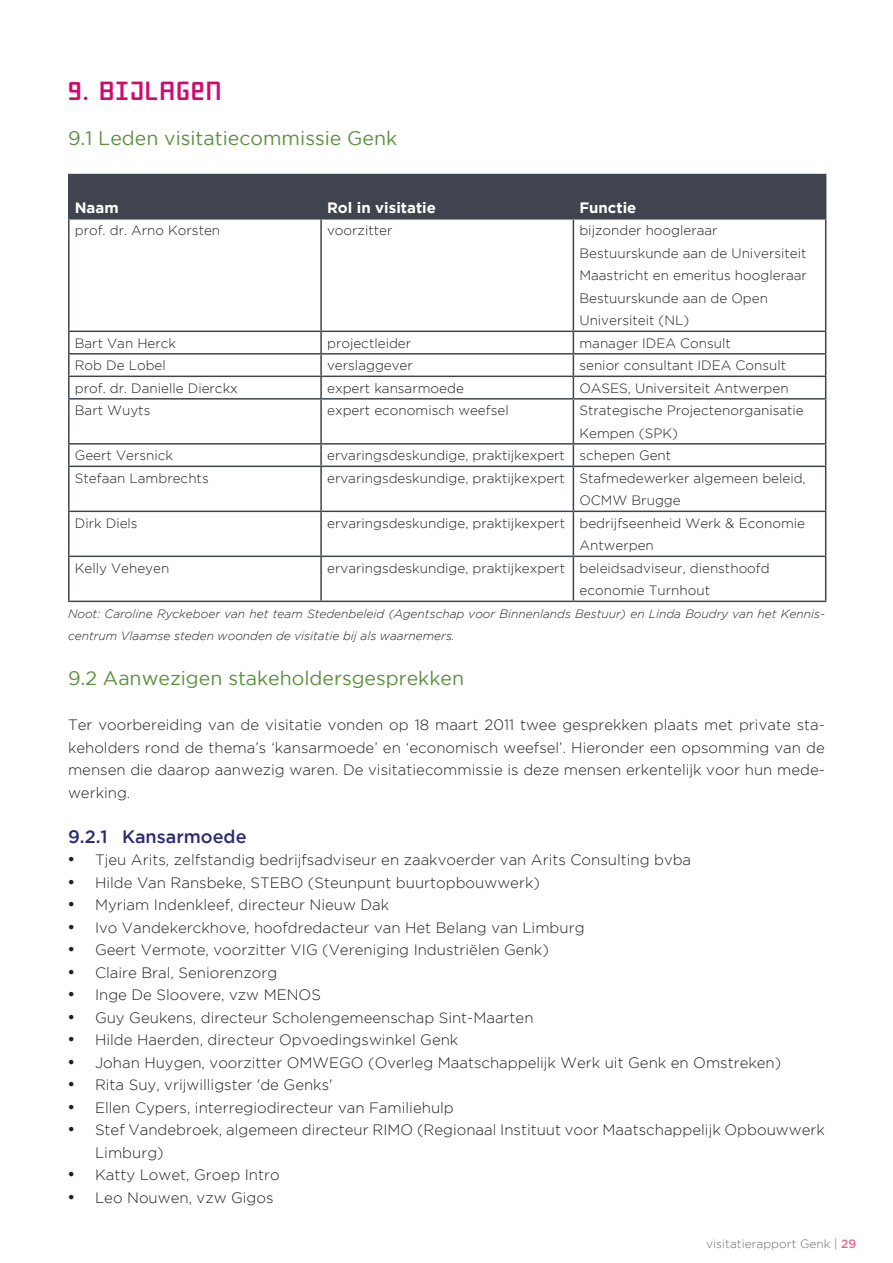
<style>
.page{position:relative;width:893px;height:1263px;background:#fff}
.page>*{position:absolute;margin:0;border:0;box-sizing:border-box;transform-origin:0 0}
.t1{font:24px "Crixus";letter-spacing:.01em;color:#cf0b6e}
.t2{font:19.5px "Gotham";color:#5c913f}
.t3{font:500 18px "Gotham";color:#2c2b72}
.t4{font:300 15px/22.5px "Gotham";color:#231f20;text-align:justify}
.t5{font:700 15px "Gotham";color:#fff}
.t6{font:300 13.5px/22.5px "Gotham";color:#231f20}
.t7{font:italic 300 12px/22.5px "Gotham";color:#231f20}
.t8{font:300 12px "Gotham";color:#6c6d70}
.s1{font-family:"Times New Roman";font-weight:400;font-size:18px}
.s2{font-weight:500;color:#dc6a8f}
</style>
<div class="page">
<div style="left:70px;top:175px;width:755px;height:43px;background:#40444e"></div>
<hr style="left:68px;top:174px;width:253px;height:1px;background:#40444e">
<hr style="left:68px;top:175px;width:2px;height:43px;background:#40444e">
<hr style="left:321px;top:174px;width:252px;height:1px;background:#40444e">
<hr style="left:320px;top:175px;width:2px;height:43px;background:#40444e">
<hr style="left:573px;top:174px;width:253px;height:1px;background:#40444e">
<hr style="left:573px;top:175px;width:1px;height:43px;background:#40444e">
<hr style="left:825px;top:175px;width:1px;height:43px;background:#40444e">
<hr style="left:68px;top:218px;width:253px;height:2px;background:#40444e">
<hr style="left:68px;top:220px;width:2px;height:111px;background:#40444e">
<hr style="left:321px;top:218px;width:252px;height:2px;background:#40444e">
<hr style="left:320px;top:220px;width:2px;height:111px;background:#40444e">
<hr style="left:573px;top:218px;width:253px;height:2px;background:#40444e">
<hr style="left:573px;top:220px;width:1px;height:111px;background:#40444e">
<hr style="left:825px;top:220px;width:1px;height:111px;background:#40444e">
<hr style="left:68px;top:331px;width:253px;height:1px;background:#40444e">
<hr style="left:68px;top:332px;width:2px;height:21px;background:#40444e">
<hr style="left:321px;top:331px;width:252px;height:1px;background:#40444e">
<hr style="left:320px;top:332px;width:2px;height:21px;background:#40444e">
<hr style="left:573px;top:331px;width:253px;height:1px;background:#40444e">
<hr style="left:68px;top:353px;width:253px;height:2px;background:#40444e">
<hr style="left:68px;top:355px;width:2px;height:21px;background:#40444e">
<hr style="left:321px;top:353px;width:252px;height:2px;background:#40444e">
<hr style="left:320px;top:355px;width:2px;height:21px;background:#40444e">
<hr style="left:573px;top:353px;width:253px;height:2px;background:#40444e">
<hr style="left:68px;top:376px;width:253px;height:1px;background:#40444e">
<hr style="left:68px;top:377px;width:2px;height:21px;background:#40444e">
<hr style="left:321px;top:376px;width:252px;height:1px;background:#40444e">
<hr style="left:320px;top:377px;width:2px;height:21px;background:#40444e">
<hr style="left:573px;top:376px;width:253px;height:1px;background:#40444e">
<svg style="left:573px;top:332px;width:1px;height:66px"></svg>
<svg style="left:825px;top:332px;width:1px;height:66px"></svg>
<hr style="left:68px;top:398px;width:253px;height:2px;background:#40444e">
<hr style="left:68px;top:400px;width:2px;height:43px;background:#40444e">
<hr style="left:321px;top:398px;width:252px;height:2px;background:#40444e">
<hr style="left:320px;top:400px;width:2px;height:43px;background:#40444e">
<hr style="left:573px;top:398px;width:253px;height:2px;background:#40444e">
<hr style="left:573px;top:400px;width:1px;height:43px;background:#40444e">
<hr style="left:825px;top:400px;width:1px;height:43px;background:#40444e">
<hr style="left:68px;top:443px;width:253px;height:2px;background:#40444e">
<hr style="left:68px;top:445px;width:2px;height:21px;background:#40444e">
<hr style="left:321px;top:443px;width:252px;height:2px;background:#40444e">
<hr style="left:320px;top:445px;width:2px;height:21px;background:#40444e">
<hr style="left:573px;top:443px;width:253px;height:2px;background:#40444e">
<svg style="left:573px;top:445px;width:1px;height:21px"></svg>
<svg style="left:825px;top:445px;width:1px;height:21px"></svg>
<hr style="left:68px;top:466px;width:253px;height:1px;background:#40444e">
<hr style="left:68px;top:467px;width:2px;height:44px;background:#40444e">
<hr style="left:321px;top:466px;width:252px;height:1px;background:#40444e">
<hr style="left:320px;top:467px;width:2px;height:44px;background:#40444e">
<hr style="left:573px;top:466px;width:253px;height:1px;background:#40444e">
<hr style="left:573px;top:467px;width:1px;height:44px;background:#40444e">
<hr style="left:825px;top:467px;width:1px;height:44px;background:#40444e">
<hr style="left:68px;top:511px;width:253px;height:1px;background:#40444e">
<hr style="left:68px;top:512px;width:2px;height:44px;background:#40444e">
<hr style="left:321px;top:511px;width:252px;height:1px;background:#40444e">
<hr style="left:320px;top:512px;width:2px;height:44px;background:#40444e">
<hr style="left:573px;top:511px;width:253px;height:1px;background:#40444e">
<hr style="left:573px;top:512px;width:1px;height:44px;background:#40444e">
<hr style="left:825px;top:512px;width:1px;height:44px;background:#40444e">
<hr style="left:68px;top:556px;width:253px;height:1px;background:#40444e">
<hr style="left:68px;top:557px;width:2px;height:44px;background:#40444e">
<hr style="left:321px;top:556px;width:252px;height:1px;background:#40444e">
<hr style="left:320px;top:557px;width:2px;height:44px;background:#40444e">
<hr style="left:573px;top:556px;width:253px;height:1px;background:#40444e">
<hr style="left:573px;top:557px;width:1px;height:44px;background:#40444e">
<hr style="left:825px;top:557px;width:1px;height:44px;background:#40444e">
<hr style="left:68px;top:601px;width:253px;height:1px;background:#40444e">
<hr style="left:321px;top:601px;width:252px;height:1px;background:#40444e">
<hr style="left:573px;top:601px;width:253px;height:1px;background:#40444e">
<h1 class="t1" style="left:68px;top:76px;width:152px">9. BIJLAGEN</h1>
<h2 class="t2" style="left:68px;top:128px;width:331px">9.1 Leden visitatiecommissie Genk</h2>
<p class="t5" style="left:75px;top:199px;width:45px">Naam</p>
<p class="t5" style="left:327px;top:199px;width:110px">Rol in visitatie</p>
<p class="t5" style="left:579px;top:199px;width:59px">Functie</p>
<p class="t6" style="left:75px;top:219px;width:147px">prof. dr. Arno Korsten</p>
<p class="t6" style="left:327px;top:219px;width:67px">voorzitter</p>
<p class="t6" style="left:579px;top:219px;width:229px">bijzonder hoogleraar<br>Bestuurskunde aan de Universiteit<br>Maastricht en emeritus hoogleraar<br>Bestuurskunde aan de Open<br>Universiteit (NL)</p>
<p class="t6" style="left:75px;top:332px;width:103px">Bart Van Herck</p>
<p class="t6" style="left:327px;top:332px;width:86px">projectleider</p>
<p class="t6" style="left:579px;top:332px;width:153px">manager IDEA Consult</p>
<p class="t6" style="left:75px;top:354px;width:93px">Rob De Lobel</p>
<p class="t6" style="left:327px;top:354px;width:87px">verslaggever</p>
<p class="t6" style="left:579px;top:354px;width:208px">senior consultant IDEA Consult</p>
<p class="t6" style="left:75px;top:377px;width:165px">prof. dr. Danielle Dierckx</p>
<p class="t6" style="left:327px;top:377px;width:138px">expert kansarmoede</p>
<p class="t6" style="left:579px;top:377px;width:211px">OASES, Universiteit Antwerpen</p>
<p class="t6" style="left:75px;top:399px;width:77px">Bart Wuyts</p>
<p class="t6" style="left:327px;top:399px;width:183px">expert economisch weefsel</p>
<p class="t6" style="left:579px;top:399px;width:226px">Strategische Projectenorganisatie<br>Kempen (SPK)</p>
<p class="t6" style="left:75px;top:444px;width:100px">Geert Versnick</p>
<p class="t6" style="left:327px;top:444px;width:346px">ervaringsdeskundige, praktijkexpert schepen Gent</p>
<p class="t6" style="left:75px;top:467px;width:135px">Stefaan Lambrechts</p>
<p class="t6" style="left:579px;top:467px;width:228px;text-indent:-252px">ervaringsdeskundige, praktijkexpert Stafmedewerker algemeen beleid,<br>OCMW Brugge</p>
<p class="t6" style="left:75px;top:512px;width:64px">Dirk Diels</p>
<p class="t6" style="left:579px;top:512px;width:227px;text-indent:-252px">ervaringsdeskundige, praktijkexpert bedrijfseenheid Werk &amp; Economie<br>Antwerpen</p>
<p class="t6" style="left:75px;top:557px;width:96px">Kelly Veheyen</p>
<p class="t6" style="left:579px;top:557px;width:192px;text-indent:-252px">ervaringsdeskundige, praktijkexpert beleidsadviseur, diensthoofd economie Turnhout</p>
<p class="t7" style="left:68px;top:602px;width:758px">Noot: Caroline Ryckeboer van het team Stedenbeleid (Agentschap voor Binnenlands Bestuur) en Linda Boudry van het Kennis&shy;centrum Vlaamse steden woonden de visitatie bij als waarnemers.</p>
<h2 class="t2" style="left:68px;top:668px;width:397px">9.2 Aanwezigen stakeholdersgesprekken</h2>
<p class="t4" style="left:68px;top:714px;width:758px">Ter voorbereiding van de visitatie vonden op 18 maart 2011 twee gesprekken plaats met private sta&shy;keholders rond de thema’s ‘kansarmoede’ en ‘economisch weefsel’. Hieronder een opsomming van de mensen die daarop aanwezig waren. De visitatiecommissie is deze mensen erkentelijk voor hun mede&shy;werking.</p>
<p class="t3" style="left:68px;top:826px;width:180px">9.2.1 Kansarmoede</p>
<p class="t4" style="left:68px;top:849px;width:625px"><span class="s1">•</span> Tjeu Arits, zelfstandig bedrijfsadviseur en zaakvoerder van Arits Consulting bvba</p>
<p class="t4" style="left:68px;top:871px;width:473px"><span class="s1">•</span> Hilde Van Ransbeke, STEBO (Steunpunt buurtopbouwwerk)</p>
<p class="t4" style="left:68px;top:894px;width:323px"><span class="s1">•</span> Myriam Indenkleef, directeur Nieuw Dak</p>
<p class="t4" style="left:68px;top:916px;width:518px"><span class="s1">•</span> Ivo Vandekerckhove, hoofdredacteur van Het Belang van Limburg</p>
<p class="t4" style="left:68px;top:939px;width:482px"><span class="s1">•</span> Geert Vermote, voorzitter VIG (Vereniging Industriëlen Genk)</p>
<p class="t4" style="left:68px;top:961px;width:211px"><span class="s1">•</span> Claire Bral, Seniorenzorg</p>
<p class="t4" style="left:68px;top:984px;width:254px"><span class="s1">•</span> Inge De Sloovere, vzw MENOS</p>
<p class="t4" style="left:68px;top:1006px;width:467px"><span class="s1">•</span> Guy Geukens, directeur Scholengemeenschap Sint-Maarten</p>
<p class="t4" style="left:68px;top:1029px;width:392px"><span class="s1">•</span> Hilde Haerden, directeur Opvoedingswinkel Genk</p>
<p class="t4" style="left:68px;top:1051px;width:715px"><span class="s1">•</span> Johan Huygen, voorzitter OMWEGO (Overleg Maatschappelijk Werk uit Genk en Omstreken)</p>
<p class="t4" style="left:68px;top:1074px;width:266px"><span class="s1">•</span> Rita Suy, vrijwilligster 'de Genks'</p>
<p class="t4" style="left:68px;top:1096px;width:387px"><span class="s1">•</span> Ellen Cypers, interregiodirecteur van Familiehulp</p>
<p class="t4" style="left:95px;top:1119px;width:731px;text-indent:-27px"><span class="s1">•</span> Stef Vandebroek, algemeen directeur RIMO (Regionaal Instituut voor Maatschappelijk Opbouwwerk<br>Limburg)</p>
<p class="t4" style="left:68px;top:1164px;width:213px"><span class="s1">•</span> Katty Lowet, Groep Intro</p>
<p class="t4" style="left:68px;top:1186px;width:207px"><span class="s1">•</span> Leo Nouwen, vzw Gigos</p>
<p class="t8" style="left:706px;top:1237px;width:152px">visitatierapport Genk | <span class="s2">29</span></p>
</div>
